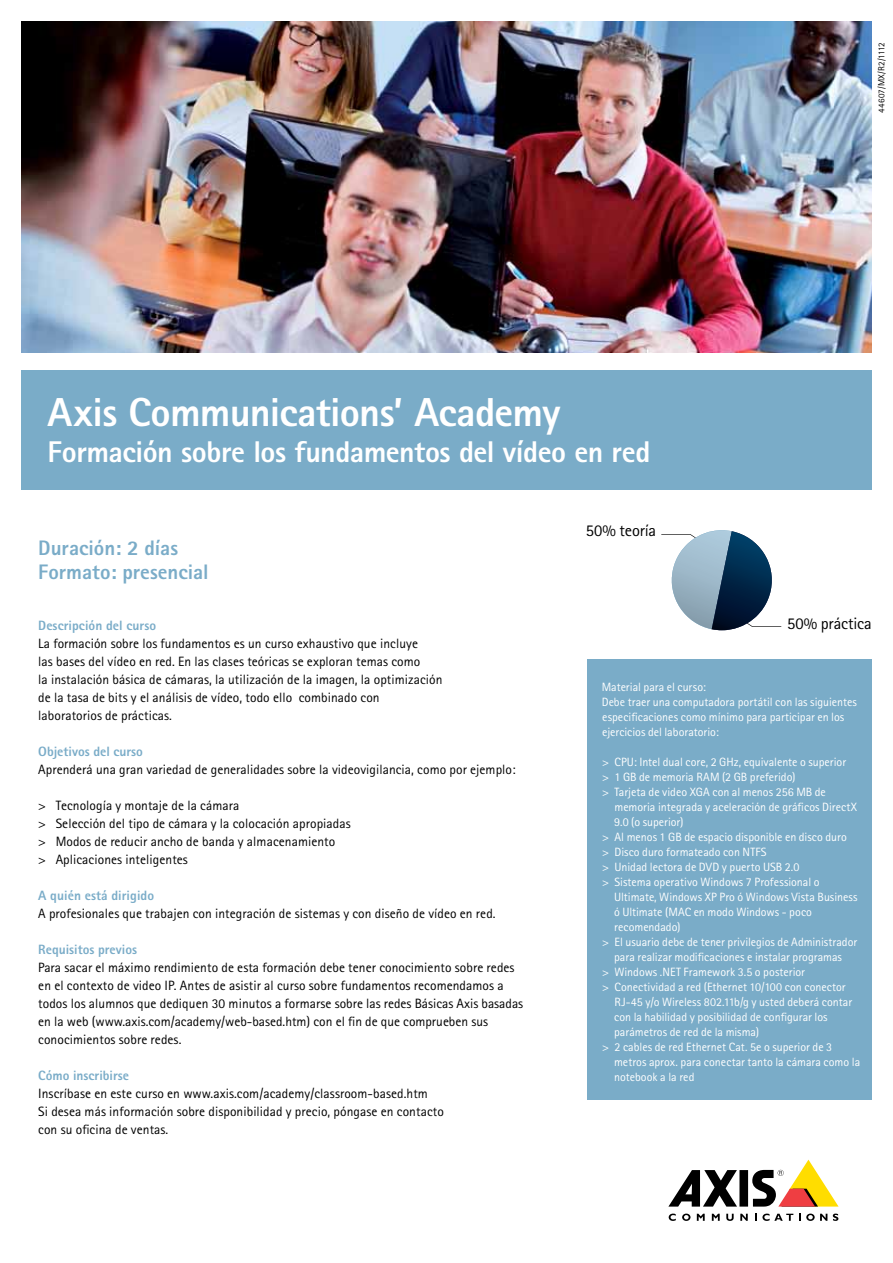
<style>
.page{position:relative;width:893px;height:1263px;background:#fff}
.page>*{position:absolute;margin:0;border:0;box-sizing:border-box;transform-origin:0 0}
.t1{font:800 40.5px "Rotis Sans Serif Pro";letter-spacing:-.02em;color:#fff}
.t2{font:800 30px "Rotis Sans Serif Pro";letter-spacing:-.015em;color:#fff}
.t3{font:800 21px/24px "Rotis Sans Serif Pro";color:#7aacc8}
.t4{font:16.5px "Rotis Sans Serif Pro";letter-spacing:-.01em;color:#000}
.t5{font:13.5px/18px "Rotis Sans Serif Pro";letter-spacing:.005em;color:#000}
.t6{font:800 13.5px "Rotis Sans Serif Pro";color:#7aacc8}
.t7{font:12px/15px "Rotis Sans Serif Pro";color:#fff}
.t8{font:9px "Rotis Sans Serif Pro";letter-spacing:.03em;color:#000}
</style>
<div class="page">
<div style="left:739px;top:1170px;width:9px;height:36px;background:#000"></div>
<svg style="left:669px;top:1170px;width:68px;height:36px"></svg>
<svg style="left:752px;top:1160px;width:86px;height:46px"></svg>
<svg style="left:669px;top:1213px;width:7px;height:8px"></svg>
<svg style="left:682px;top:1213px;width:8px;height:8px"></svg>
<svg style="left:697px;top:1214px;width:8px;height:7px"></svg>
<svg style="left:712px;top:1214px;width:8px;height:7px"></svg>
<svg style="left:726px;top:1214px;width:8px;height:7px"></svg>
<svg style="left:740px;top:1214px;width:8px;height:7px"></svg>
<svg style="left:762px;top:1213px;width:31px;height:8px"></svg>
<svg style="left:799px;top:1213px;width:28px;height:8px"></svg>
<svg style="left:833px;top:1213px;width:5px;height:8px"></svg>
<div style="left:21px;top:370px;width:851px;height:119px;background:#7aacc8"></div>
<img style="left:21px;top:21px;width:851px;height:332px">
<div style="left:587px;top:659px;width:285px;height:440px;background:#7aacc8"></div>
<svg style="left:661px;top:530px;width:120px;height:100px"></svg>
<h1 class="t1" style="left:48px;top:386px;width:514px">Axis Communications’ Academy</h1>
<h2 class="t2" style="left:48px;top:432px;width:604px">Formación sobre los fundamentos del vídeo en red</h2>
<p class="t4" style="left:586px;top:521px;width:72px">50% teoría</p>
<p class="t8" style="left:876px;top:113px;width:72px;rotate:-90deg">44607/MX/R2/1112</p>
<h3 class="t3" style="left:38px;top:535px;width:172px">Duración: 2 días<br>Formato: presencial</h3>
<p class="t6" style="left:38px;top:617px;width:120px">Descripción del curso</p>
<p class="t5" style="left:38px;top:635px;width:406px">La formación sobre los fundamentos es un curso exhaustivo que incluye<br>las bases del vídeo en red. En las clases teóricas se exploran temas como<br>la instalación básica de cámaras, la utilización de la imagen, la optimización de la tasa de bits y el análisis de vídeo, todo ello combinado con laboratorios de prácticas.</p>
<p class="t6" style="left:38px;top:743px;width:106px">Objetivos del curso</p>
<p class="t5" style="left:38px;top:761px;width:479px">Aprenderá una gran variedad de generalidades sobre la videovigilancia, como por ejemplo:</p>
<p class="t5" style="left:38px;top:797px;width:314px">&gt; Tecnología y montaje de la cámara<br>&gt; Selección del tipo de cámara y la colocación apropiadas &gt; Modos de reducir ancho de banda y almacenamiento<br>&gt; Aplicaciones inteligentes</p>
<p class="t6" style="left:38px;top:887px;width:117px">A quién está dirigido</p>
<p class="t5" style="left:38px;top:905px;width:459px">A profesionales que trabajen con integración de sistemas y con diseño de vídeo en red.</p>
<p class="t6" style="left:38px;top:941px;width:100px">Requisitos previos</p>
<p class="t5" style="left:38px;top:959px;width:486px">Para sacar el máximo rendimiento de esta formación debe tener conocimiento sobre redes en el contexto de video IP. Antes de asistir al curso sobre fundamentos recomendamos a todos los alumnos que dediquen 30 minutos a formarse sobre las redes Básicas Axis basadas en la web (www.axis.com/academy/web-based.htm) con el fin de que comprueben sus conocimientos sobre redes.</p>
<p class="t6" style="left:38px;top:1067px;width:92px">Cómo inscribirse</p>
<p class="t5" style="left:38px;top:1085px;width:407px">Inscríbase en este curso en www.axis.com/academy/classroom-based.htm<br>Si desea más información sobre disponibilidad y precio, póngase en contacto con su oficina de ventas.</p>
<p class="t4" style="left:787px;top:613px;width:86px">50% práctica</p>
<p class="t7" style="left:602px;top:679px;width:257px">Material para el curso:<br>Debe traer una computadora portátil con las siguientes especificaciones como mínimo para participar en los ejercicios del laboratorio:</p>
<p class="t7" style="left:602px;top:754px;width:245px">&gt; CPU: Intel dual core, 2 GHz, equivalente o superior &gt; 1 GB de memoria RAM (2 GB preferido)<br>&gt; Tarjeta de video XGA con al menos 256 MB de</p>
<p class="t7" style="left:614px;top:799px;width:244px">memoria integrada y aceleración de gráficos DirectX</p>
<p class="t7" style="left:614px;top:814px;width:71px">9.0 (o superior)</p>
<p class="t7" style="left:602px;top:829px;width:246px">&gt; Al menos 1 GB de espacio disponible en disco duro</p>
<p class="t7" style="left:602px;top:844px;width:166px">&gt; Disco duro formateado con NTFS</p>
<p class="t7" style="left:602px;top:859px;width:199px">&gt; Unidad lectora de DVD y puerto USB 2.0</p>
<p class="t7" style="left:602px;top:874px;width:219px">&gt; Sistema operativo Windows 7 Professional o</p>
<p class="t7" style="left:614px;top:889px;width:245px">Ultimate, Windows XP Pro ó Windows Vista Business</p>
<p class="t7" style="left:614px;top:904px;width:199px">ó Ultimate (MAC en modo Windows - poco</p>
<p class="t7" style="left:614px;top:919px;width:68px">recomendado)</p>
<p class="t7" style="left:602px;top:934px;width:257px">&gt; El usuario debe de tener privilegios de Administrador</p>
<p class="t7" style="left:614px;top:949px;width:229px">para realizar modificaciones e instalar programas</p>
<p class="t7" style="left:602px;top:964px;width:204px">&gt; Windows .NET Framework 3.5 o posterior</p>
<p class="t7" style="left:602px;top:979px;width:245px">&gt; Conectividad a red (Ethernet 10/100 con conector</p>
<p class="t7" style="left:614px;top:994px;width:239px">RJ-45 y/o Wireless 802.11b/g y usted deberá contar</p>
<p class="t7" style="left:614px;top:1009px;width:215px">con la habilidad y posibilidad de configurar los</p>
<p class="t7" style="left:614px;top:1024px;width:147px">parámetros de red de la misma)</p>
<p class="t7" style="left:602px;top:1039px;width:231px">&gt; 2 cables de red Ethernet Cat. 5e o superior de 3</p>
<p class="t7" style="left:614px;top:1054px;width:248px">metros aprox. para conectar tanto la cámara como la</p>
<p class="t7" style="left:614px;top:1069px;width:82px">notebook a la red</p>
</div>
